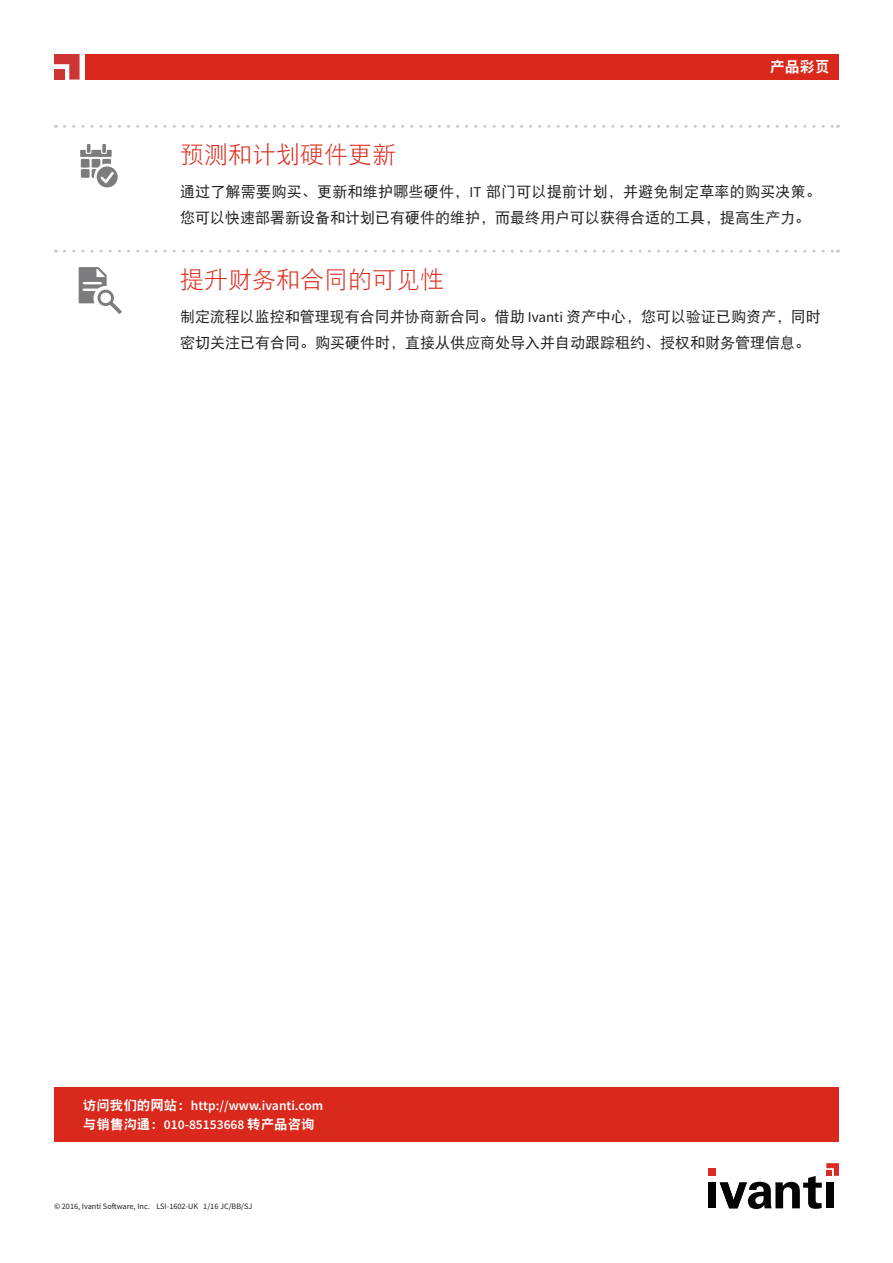
<style>
.page{position:relative;width:893px;height:1263px;background:#fff}
.page>*{position:absolute;margin:0;border:0;box-sizing:border-box;transform-origin:0 0}
.Subhead{font:24px "DF Hei W3";color:#da291c}
.Body_2{font:15px/25.5px "DF Hei W5";color:#231f20}
.t1{font:15px "DF Hei W9";color:#fff}
.t2{font:600 13.5px "Source Sans Pro";color:#fff}
.Legal{font:8.25px "Source Sans Pro";color:#231f20}
.s1{font-family:"Source Sans Pro"}
.s2{font-family:"DF Hei W9";font-weight:400}
</style>
<div class="page">
<div style="left:86px;top:54px;width:753px;height:25px;background:#da291c"></div>
<svg style="left:54px;top:54px;width:26px;height:26px"></svg>
<div style="left:54px;top:69px;width:10px;height:11px;background:#cc3534"></div>
<div style="left:708px;top:1182px;width:8px;height:26px;background:#040503"></div>
<div style="left:708px;top:1168px;width:8px;height:8px;background:#da2b27"></div>
<svg style="left:720px;top:1163px;width:119px;height:46px"></svg>
<div style="left:54px;top:1088px;width:785px;height:54px;background:#da291c"></div>
<svg style="left:64px;top:125px;width:774px;height:3px"></svg>
<svg style="left:64px;top:250px;width:774px;height:3px"></svg>
<svg style="left:80px;top:144px;width:38px;height:43px"></svg>
<svg style="left:79px;top:267px;width:43px;height:47px"></svg>
<p class="t1" style="left:770px;top:59px;width:61px">产品彩页</p>
<p class="Subhead" style="left:180px;top:142px;width:217px">预测和计划硬件更新</p>
<p class="Body_2" style="left:180px;top:179px;width:643px">通过了解需要购买、更新和维护哪些硬件，<span class="s1">IT</span> 部门可以提前计划，并避免制定草率的购买决策。您可以快速部署新设备和计划已有硬件的维护，而最终用户可以获得合适的工具，提高生产力。</p>
<p class="Subhead" style="left:180px;top:267px;width:265px">提升财务和合同的可见性</p>
<p class="Body_2" style="left:180px;top:304px;width:642px">制定流程以监控和管理现有合同并协商新合同。借助 <span class="s1">Ivanti</span> 资产中心，您可以验证已购资产，同时密切关注已有合同。购买硬件时，直接从供应商处导入并自动跟踪租约、授权和财务管理信息。</p>
<p class="t2" style="left:83px;top:1096px;width:242px"><span class="s2">访问我们的网站：</span>http://www.ivanti.com</p>
<p class="t2" style="left:83px;top:1116px;width:233px"><span class="s2">与销售沟通：</span>010-85153668 <span class="s2">转产品咨询</span></p>
<p class="Legal" style="left:54px;top:1201px;width:200px">© 2016, Ivanti Software, Inc. LSI-1602-UK 1/16 JC/BB/SJ</p>
</div>
